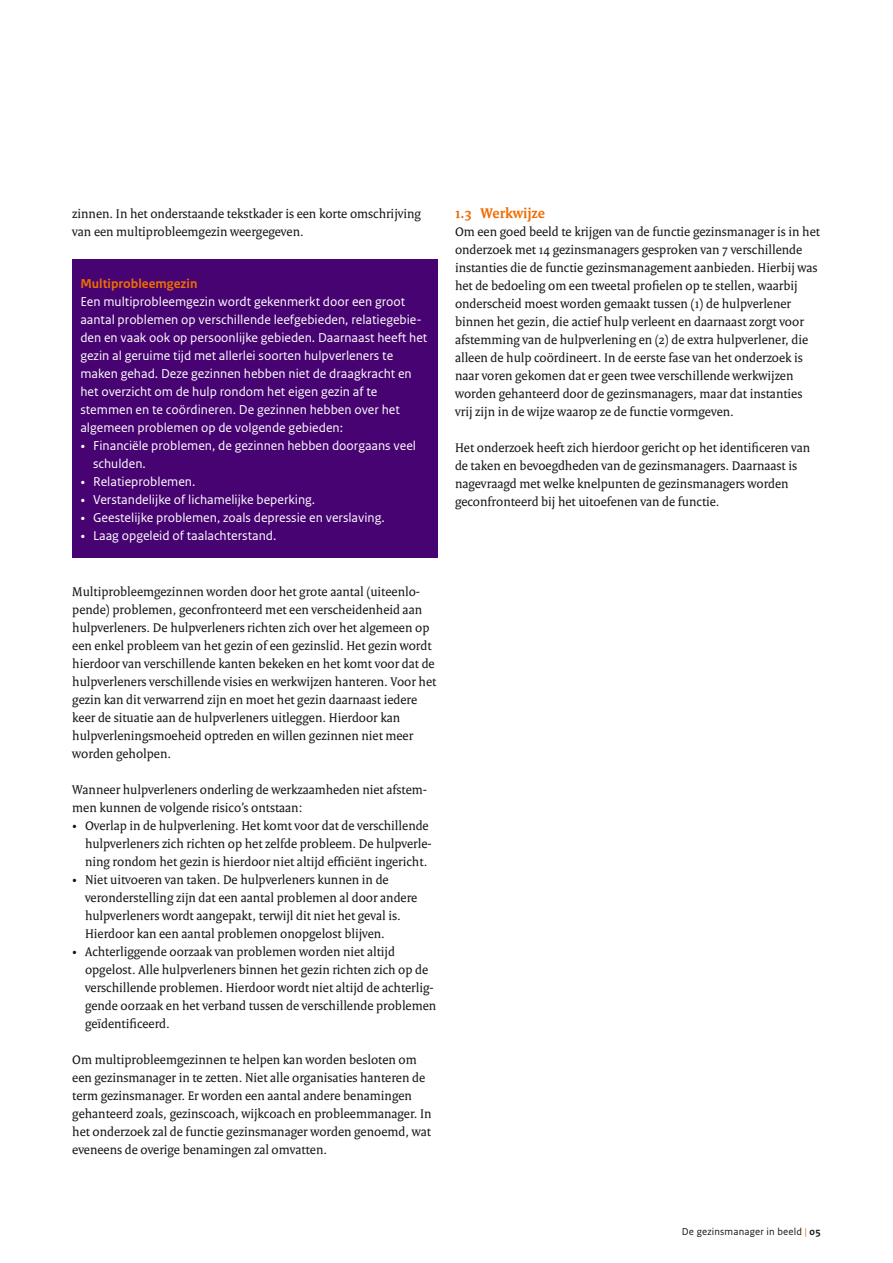
<style>
.page{position:relative;width:893px;height:1263px;background:#fff}
.page>*{position:absolute;margin:0;border:0;box-sizing:border-box;transform-origin:0 0}
.t1{font:700 15px "Rijksoverheid Serif";color:#ef6d00}
.t2{font:13.5px/18px "Rijksoverheid Serif";color:#151616}
.t3{font:13.5px/18px "Rijksoverheid Sans Text";color:#fff}
.t4{font:700 13.5px "Rijksoverheid Sans Text";color:#ef6d00}
.t5{font:10.5px "Rijksoverheid Sans Text";letter-spacing:.015em;color:#151616}
.s1{font-family:"Rijksoverheid Serif"}
.s2{color:#ef6d00}
.s3{font-weight:700}
</style>
<div class="page">
<div style="left:72px;top:260px;width:366px;height:298px;background:#470372"></div>
<p class="t2" style="left:72px;top:204px;width:350px">zinnen. In het onderstaande tekstkader is een korte omschrijving van een multiprobleemgezin weergegeven.</p>
<p class="t4" style="left:80px;top:276px;width:119px">Multiprobleemgezin</p>
<p class="t3" style="left:80px;top:293px;width:348px">Een multiprobleemgezin wordt gekenmerkt door een groot aantal problemen op verschillende leefgebieden, relatiegebie&shy;den en vaak ook op persoonlijke gebieden. Daarnaast heeft het gezin al geruime tijd met allerlei soorten hulpverleners te maken gehad. Deze gezinnen hebben niet de draagkracht en het overzicht om de hulp rondom het eigen gezin af te stemmen en te coördineren. De gezinnen hebben over het algemeen problemen op de volgende gebieden:</p>
<p class="t3" style="left:93px;top:437px;width:324px;text-indent:-13px"><span class="s1">•</span> Financiële problemen, de gezinnen hebben doorgaans veel schulden.</p>
<p class="t3" style="left:80px;top:473px;width:116px"><span class="s1">•</span> Relatieproblemen.</p>
<p class="t3" style="left:80px;top:491px;width:236px"><span class="s1">•</span> Verstandelijke of lichamelijke beperking.</p>
<p class="t3" style="left:80px;top:509px;width:306px"><span class="s1">•</span> Geestelijke problemen, zoals depressie en verslaving.</p>
<p class="t3" style="left:80px;top:527px;width:198px"><span class="s1">•</span> Laag opgeleid of taalachterstand.</p>
<p class="t2" style="left:72px;top:582px;width:366px">Multiprobleemgezinnen worden door het grote aantal (uiteenlo&shy;pende) problemen, geconfronteerd met een verscheidenheid aan hulpverleners. De hulpverleners richten zich over het algemeen op een enkel probleem van het gezin of een gezinslid. Het gezin wordt hierdoor van verschillende kanten bekeken en het komt voor dat de hulpverleners verschillende visies en werkwijzen hanteren. Voor het gezin kan dit verwarrend zijn en moet het gezin daarnaast iedere keer de situatie aan de hulpverleners uitleggen. Hierdoor kan hulpverleningsmoeheid optreden en willen gezinnen niet meer worden geholpen.</p>
<p class="t2" style="left:72px;top:780px;width:356px">Wanneer hulpverleners onderling de werkzaamheden niet afstem&shy;men kunnen de volgende risico’s ontstaan:</p>
<p class="t2" style="left:85px;top:816px;width:348px;text-indent:-13px">• Overlap in de hulpverlening. Het komt voor dat de verschillende hulpverleners zich richten op het zelfde probleem. De hulpverle&shy;ning rondom het gezin is hierdoor niet altijd efficiënt ingericht.</p>
<p class="t2" style="left:85px;top:870px;width:334px;text-indent:-13px">• Niet uitvoeren van taken. De hulpverleners kunnen in de veronderstelling zijn dat een aantal problemen al door andere hulpverleners wordt aangepakt, terwijl dit niet het geval is.<br>Hierdoor kan een aantal problemen onopgelost blijven.</p>
<p class="t2" style="left:85px;top:942px;width:353px;text-indent:-13px">• Achterliggende oorzaak van problemen worden niet altijd opgelost. Alle hulpverleners binnen het gezin richten zich op de verschillende problemen. Hierdoor wordt niet altijd de achterlig&shy;gende oorzaak en het verband tussen de verschillende problemen geïdentificeerd.</p>
<p class="t2" style="left:72px;top:1050px;width:361px">Om multiprobleemgezinnen te helpen kan worden besloten om een gezinsmanager in te zetten. Niet alle organisaties hanteren de term gezinsmanager. Er worden een aantal andere benamingen gehanteerd zoals, gezinscoach, wijkcoach en probleemmanager. In het onderzoek zal de functie gezinsmanager worden genoemd, wat eveneens de overige benamingen zal omvatten.</p>
<p class="t1" style="left:455px;top:204px;width:92px">1.3 Werkwijze</p>
<p class="t2" style="left:455px;top:222px;width:366px">Om een goed beeld te krijgen van de functie gezinsmanager is in het onderzoek met 14 gezinsmanagers gesproken van 7 verschillende instanties die de functie gezinsmanagement aanbieden. Hierbij was het de bedoeling om een tweetal profielen op te stellen, waarbij onderscheid moest worden gemaakt tussen (1) de hulpverlener binnen het gezin, die actief hulp verleent en daarnaast zorgt voor afstemming van de hulpverlening en (2) de extra hulpverlener, die alleen de hulp coördineert. In de eerste fase van het onderzoek is naar voren gekomen dat er geen twee verschillende werkwijzen worden gehanteerd door de gezinsmanagers, maar dat instanties vrij zijn in de wijze waarop ze de functie vormgeven.</p>
<p class="t2" style="left:455px;top:438px;width:357px">Het onderzoek heeft zich hierdoor gericht op het identificeren van de taken en bevoegdheden van de gezinsmanagers. Daarnaast is nagevraagd met welke knelpunten de gezinsmanagers worden geconfronteerd bij het uitoefenen van de functie.</p>
<p class="t5" style="left:682px;top:1226px;width:140px">De gezinsmanager in beeld <span class="s2">|</span> <span class="s3">05</span></p>
</div>
